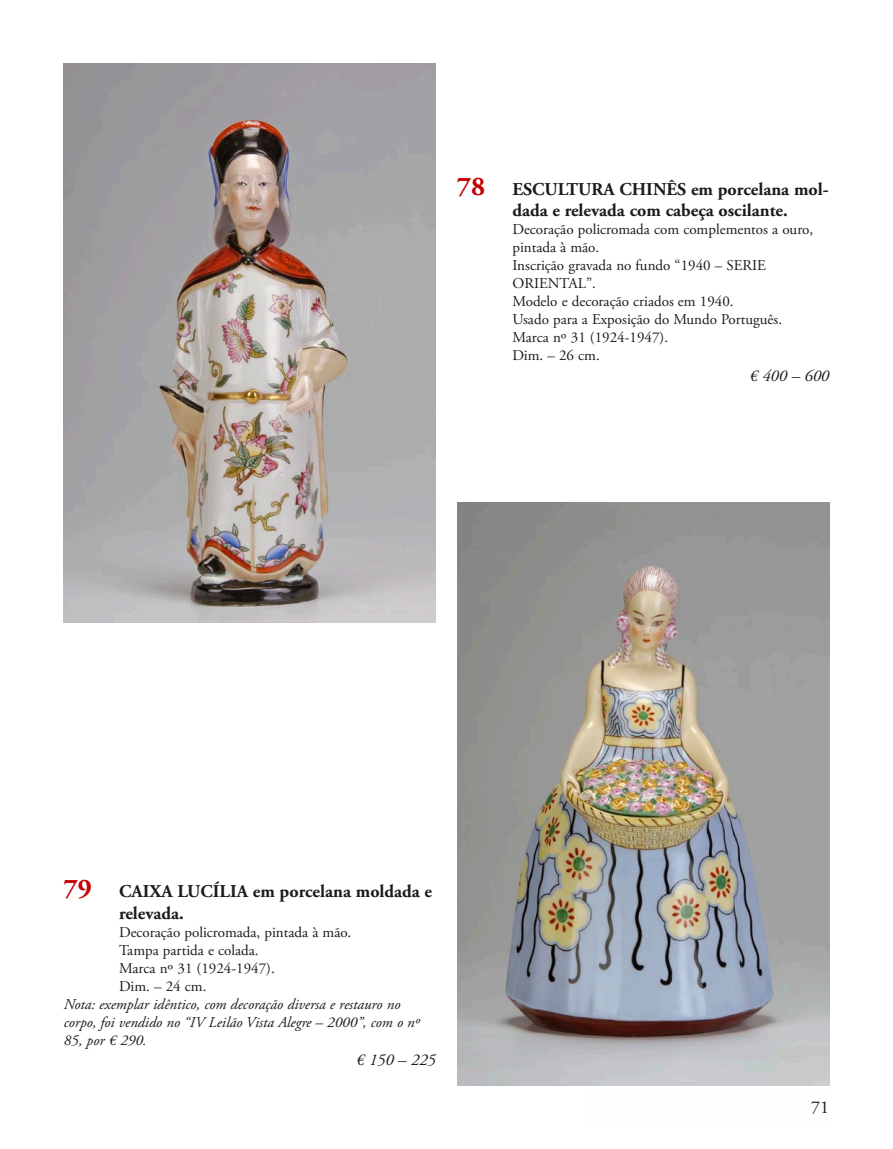
<style>
.page{position:relative;width:893px;height:1149px;background:#fff}
.page>*{position:absolute;margin:0;border:0;box-sizing:border-box;transform-origin:0 0}
.t1{font:700 27px "Adobe Garamond Pro";color:#c50002}
.t2{font:700 18px/21.8px "Adobe Garamond Pro";color:#1c1a1e}
.t3{font:18px "Adobe Garamond Pro";color:#1c1a1e}
.t4{font:italic 16.5px "Adobe Garamond Pro";color:#1c1a1e}
.t5{font:15px/18px "Adobe Garamond Pro";color:#1c1a1e}
.t6{font:italic 15px/18px "Adobe Garamond Pro";color:#1c1a1e}
</style>
<div class="page">
<img style="left:457px;top:502px;width:372px;height:582px">
<img style="left:64px;top:64px;width:372px;height:558px">
<h1 class="t1" style="left:457px;top:170px;width:30px">78</h1>
<p class="t2" style="left:512px;top:178px;width:318px">ESCULTURA CHINÊS em porcelana mol&shy;dada e relevada com cabeça oscilante.</p>
<p class="t5" style="left:512px;top:221px;width:302px">Decoração policromada com complementos a ouro, pintada à mão.<br>Inscrição gravada no fundo “1940 – SERIE<br>ORIENTAL”.<br>Modelo e decoração criados em 1940.<br>Usado para a Exposição do Mundo Português.<br>Marca nº 31 (1924-1947).<br>Dim. – 26 cm.</p>
<p class="t4" style="left:750px;top:365px;width:81px">€ 400 – 600</p>
<h1 class="t1" style="left:64px;top:872px;width:30px">79</h1>
<p class="t2" style="left:119px;top:880px;width:315px">CAIXA LUCÍLIA em porcelana moldada e relevada.</p>
<p class="t5" style="left:119px;top:923px;width:234px">Decoração policromada, pintada à mão.<br>Tampa partida e colada.<br>Marca nº 31 (1924-1947).<br>Dim. – 24 cm.</p>
<p class="t6" style="left:64px;top:994px;width:357px">Nota: exemplar idêntico, com decoração diversa e restauro no corpo, foi vendido no “IV Leilão Vista Alegre – 2000”, com o nº<br>85, por € 290.</p>
<p class="t4" style="left:356px;top:1049px;width:81px">€ 150 – 225</p>
<p class="t3" style="left:811px;top:1095px;width:19px">71</p>
</div>
